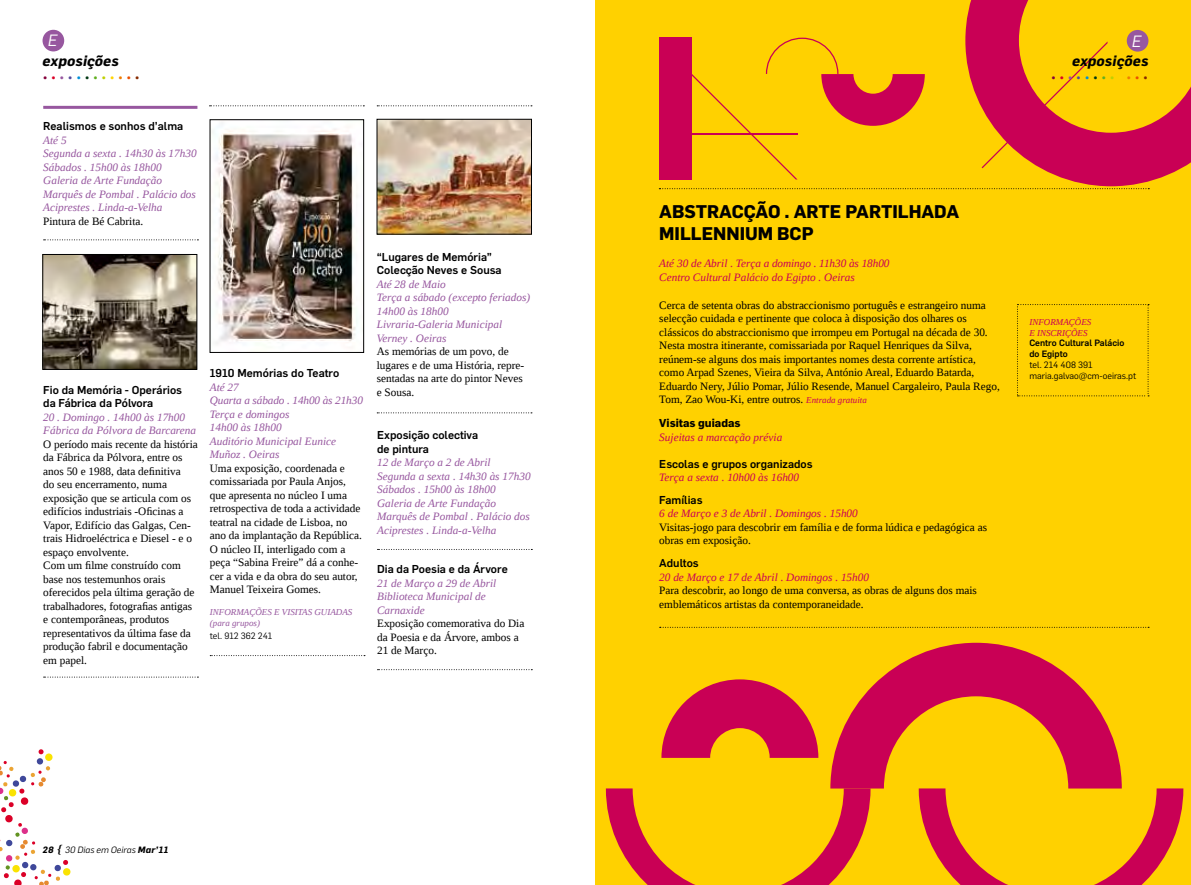
<style>
.page{position:relative;width:1191px;height:885px;background:#fff}
.page>*{position:absolute;margin:0;border:0;box-sizing:border-box;transform-origin:0 0}
.t1{font:700 18px/21.6px "Flama";color:#000}
.t2{font:italic 16.05px "Flama";color:#fff}
.t3{font:14.25px "Flama";color:#85003b}
.t4{font:italic 700 14.25px "Flama";letter-spacing:.01em;color:#000}
.t5{font:11.25px/13.5px "Liberation Serif";color:#000}
.t6{font:italic 11.25px/13.5px "Liberation Serif";color:#97579f}
.t7{font:500 11.25px/13.5px "Flama";color:#000}
.t8{font:italic 11.25px/13.5px "Liberation Serif";color:#c90055}
.t9{font:700 11.25px "Flama";color:#000}
.t10{font:9px/10.8px "Flama";color:#000}
.t11{font:italic 9px/10.8px "Liberation Serif";color:#97579f}
.t12{font:500 9px/10.8px "Flama";color:#000}
.t13{font:italic 9px "Flama";letter-spacing:.005em;color:#000}
.t14{font:italic 9px/10.8px "Liberation Serif";color:#c90055}
.s1{color:#db0026}
.s2{color:#97579f}
.s3{color:#56499a}
.s4{color:#0090d8}
.s5{color:#003813}
.s6{color:#60af20}
.s7{color:#c0d000}
.s8{color:#ffd500}
.s9{color:#ef7d00}
.s10{color:#ea4f00}
.s11{color:#872a00}
.s12{font-weight:700}
.s13{font-family:"Liberation Serif";font-weight:700;font-size:12px}
.s14{font-style:italic;font-size:9px;color:#c90055}
</style>
<div class="page">
<div style="left:595px;top:0;width:596px;height:884px;background:#ffd100"></div>
<svg style="left:661px;top:679px;width:157px;height:78px"></svg>
<svg style="left:830px;top:642px;width:291px;height:146px"></svg>
<svg style="left:606px;top:788px;width:264px;height:96px"></svg>
<svg style="left:918px;top:788px;width:265px;height:96px"></svg>
<div style="left:43px;top:30px;width:21px;height:21px;background:#97579f;border-radius:50%"></div>
<hr style="left:43px;top:106px;width:154px;height:3px;background:#97579f">
<svg style="left:44px;top:239px;width:154px;height:1px"></svg>
<img style="left:213px;top:129px;width:144px;height:215px">
<div style="left:210px;top:119px;width:154px;height:233px;border:1px solid #000"></div>
<svg style="left:377px;top:105px;width:155px;height:1px"></svg>
<svg style="left:377px;top:412px;width:155px;height:1px"></svg>
<img style="left:379px;top:121px;width:150px;height:111px">
<div style="left:377px;top:119px;width:154px;height:115px;border:1px solid #000"></div>
<svg style="left:44px;top:676px;width:154px;height:1px"></svg>
<svg style="left:209px;top:105px;width:155px;height:1px"></svg>
<svg style="left:210px;top:655px;width:155px;height:1px"></svg>
<svg style="left:377px;top:549px;width:155px;height:1px"></svg>
<svg style="left:659px;top:0;width:532px;height:189px"></svg>
<svg style="left:1017px;top:304px;width:132px;height:92px"></svg>
<svg style="left:659px;top:627px;width:490px;height:1px"></svg>
<img style="left:45px;top:256px;width:150px;height:111px">
<div style="left:43px;top:254px;width:154px;height:115px;border:1px solid #000"></div>
<svg style="left:377px;top:669px;width:155px;height:1px"></svg>
<svg style="left:0;top:749px;width:71px;height:135px"></svg>
<h2 class="t2" style="left:48px;top:30px;width:11px">E</h2>
<p class="t4" style="left:43px;top:51px;width:78px">exposições</p>
<p class="t3" style="left:43px;top:68px;width:99px">•<span class="s1">•</span><span class="s2">•</span><span class="s3">•</span><span class="s4">•</span><span class="s5">•</span><span class="s6">•</span><span class="s7">•</span><span class="s8">•</span><span class="s9">•</span><span class="s10">•</span><span class="s11">•</span></p>
<p class="t7" style="left:43px;top:119px;width:142px">Realismos e sonhos d’alma</p>
<p class="t6" style="left:43px;top:133px;width:155px">Até 5<br>Segunda a sexta . 14h30 às 17h30<br>Sábados . 15h00 às 18h00<br>Galeria de Arte Fundação<br>Marquês de Pombal . Palácio dos<br>Aciprestes . Linda-a-Velha</p>
<p class="t5" style="left:43px;top:214px;width:101px">Pintura de Bé Cabrita.</p>
<p class="t7" style="left:43px;top:382px;width:140px">Fio da Memória - Operários da Fábrica da Pólvora</p>
<p class="t6" style="left:43px;top:410px;width:154px">20 . Domingo . 14h00 às 17h00<br>Fábrica da Pólvora de Barcarena</p>
<p class="t5" style="left:43px;top:437px;width:156px">O período mais recente da história da Fábrica da Pólvora, entre os anos 50 e 1988, data definitiva<br>do seu encerramento, numa exposição que se articula com os edifícios industriais -Oficinas a<br>Vapor, Edifício das Galgas, Cen&shy;trais Hidroeléctrica e Diesel - e o espaço envolvente.<br>Com um filme construído com base nos testemunhos orais oferecidos pela última geração de trabalhadores, fotografias antigas e contemporâneas, produtos representativos da última fase da produção fabril e documentação em papel.</p>
<p class="t7" style="left:210px;top:365px;width:131px">1910 Memórias do Teatro</p>
<p class="t6" style="left:210px;top:380px;width:155px">Até 27<br>Quarta a sábado . 14h00 às 21h30<br>Terça e domingos<br>14h00 às 18h00<br>Auditório Municipal Eunice<br>Muñoz . Oeiras</p>
<p class="t5" style="left:210px;top:461px;width:154px">Uma exposição, coordenada e comissariada por Paula Anjos, que apresenta no núcleo I uma retrospectiva de toda a actividade teatral na cidade de Lisboa, no ano da implantação da República.<br>O núcleo II, interligado com a peça “Sabina Freire” dá a conhe&shy;cer a vida e da obra do seu autor,<br>Manuel Teixeira Gomes.</p>
<p class="t11" style="left:210px;top:606px;width:144px">INFORMAÇÕES E VISITAS GUIADAS (para grupos)</p>
<p class="t10" style="left:210px;top:630px;width:64px">tel. 912 362 241</p>
<p class="t7" style="left:377px;top:249px;width:126px">“Lugares de Memória”<br>Colecção Neves e Sousa</p>
<p class="t6" style="left:377px;top:277px;width:155px">Até 28 de Maio<br>Terça a sábado (excepto feriados)<br>14h00 às 18h00<br>Livraria-Galeria Municipal<br>Verney . Oeiras</p>
<p class="t5" style="left:377px;top:345px;width:149px">As memórias de um povo, de lugares e de uma História, repre&shy;sentadas na arte do pintor Neves e Sousa.</p>
<p class="t7" style="left:377px;top:427px;width:102px">Exposição colectiva de pintura</p>
<p class="t6" style="left:377px;top:456px;width:155px">12 de Março a 2 de Abril<br>Segunda a sexta . 14h30 às 17h30<br>Sábados . 15h00 às 18h00<br>Galeria de Arte Fundação<br>Marquês de Pombal . Palácio dos<br>Aciprestes . Linda-a-Velha</p>
<p class="t7" style="left:377px;top:561px;width:132px">Dia da Poesia e da Árvore</p>
<p class="t6" style="left:377px;top:576px;width:121px">21 de Março a 29 de Abril<br>Biblioteca Municipal de<br>Carnaxide</p>
<p class="t5" style="left:377px;top:616px;width:149px">Exposição comemorativa do Dia da Poesia e da Árvore, ambos a<br>21 de Março.</p>
<p class="t13" style="left:43px;top:843px;width:127px"><span class="s12">28</span> <span class="s13">{</span> 30 Dias em Oeiras <span class="s12">Mar’11</span></p>
<h2 class="t2" style="left:1131px;top:30px;width:11px">E</h2>
<p class="t3" style="left:1050px;top:68px;width:99px">•<span class="s1">•</span><span class="s2">•</span><span class="s3">•</span><span class="s4">•</span><span class="s5">•</span><span class="s6">•</span><span class="s7">•</span><span class="s8">•</span><span class="s9">•</span><span class="s10">•</span><span class="s11">•</span></p>
<p class="t4" style="left:1072px;top:51px;width:78px">exposições</p>
<h1 class="t1" style="left:659px;top:200px;width:301px">ABSTRACÇÃO . ARTE PARTILHADA<br>MILLENNIUM BCP</h1>
<p class="t8" style="left:659px;top:256px;width:232px">Até 30 de Abril . Terça a domingo . 11h30 às 18h00<br>Centro Cultural Palácio do Egipto . Oeiras</p>
<p class="t5" style="left:659px;top:298px;width:342px">Cerca de setenta obras do abstraccionismo português e estrangeiro numa selecção cuidada e pertinente que coloca à disposição dos olhares os clássicos do abstraccionismo que irrompeu em Portugal na década de 30.<br>Nesta mostra itinerante, comissariada por Raquel Henriques da Silva, reúnem-se alguns dos mais importantes nomes desta corrente artística, como Arpad Szenes, Vieira da Silva, António Areal, Eduardo Batarda, Eduardo Nery, Júlio Pomar, Júlio Resende, Manuel Cargaleiro, Paula Rego, Tom, Zao Wou-Ki, entre outros. <span class="s14">Entrada gratuita</span></p>
<p class="t9" style="left:659px;top:415px;width:83px">Visitas guiadas</p>
<p class="t8" style="left:659px;top:430px;width:125px">Sujeitas a marcação prévia</p>
<p class="t7" style="left:659px;top:456px;width:155px">Escolas e grupos organizados</p>
<p class="t8" style="left:659px;top:471px;width:141px">Terça a sexta . 10h00 às 16h00</p>
<p class="t7" style="left:659px;top:492px;width:45px">Famílias</p>
<p class="t8" style="left:659px;top:507px;width:200px">6 de Março e 3 de Abril . Domingos . 15h00</p>
<p class="t5" style="left:659px;top:520px;width:329px">Visitas-jogo para descobrir em família e de forma lúdica e pedagógica as obras em exposição.</p>
<p class="t7" style="left:659px;top:555px;width:41px">Adultos</p>
<p class="t8" style="left:659px;top:570px;width:211px">20 de Março e 17 de Abril . Domingos . 15h00</p>
<p class="t5" style="left:659px;top:583px;width:319px">Para descobrir, ao longo de uma conversa, as obras de alguns dos mais emblemáticos artistas da contemporaneidade.</p>
<p class="t14" style="left:1029px;top:316px;width:63px">INFORMAÇÕES<br>E INSCRIÇÕES</p>
<p class="t12" style="left:1029px;top:337px;width:97px">Centro Cultural Palácio do Egipto</p>
<p class="t10" style="left:1029px;top:359px;width:108px">tel. 214 408 391 maria.galvao@cm-oeiras.pt</p>
</div>
